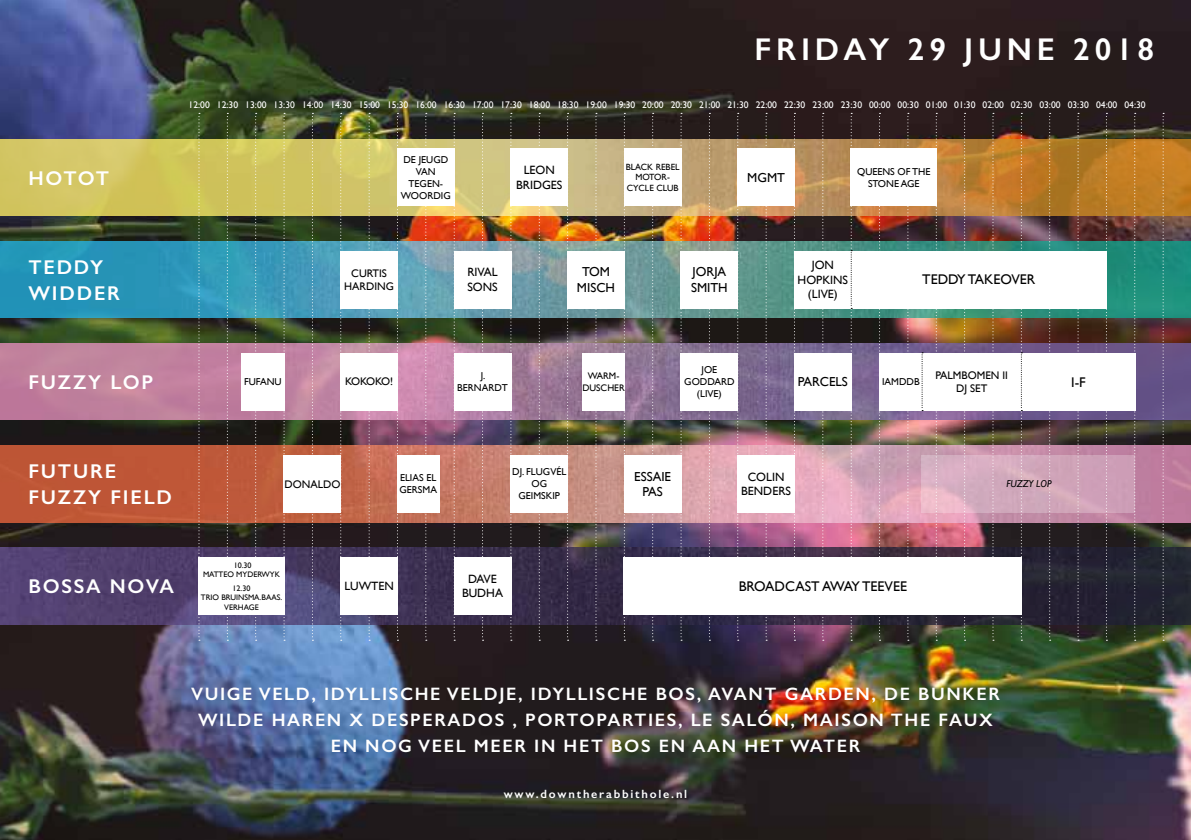
<style>
.page{position:relative;width:1191px;height:840px;background:#fff}
.page>*{position:absolute;margin:0;border:0;box-sizing:border-box;transform-origin:0 0}
.t1{font:600 31.6px "Gill Sans";letter-spacing:.15em;color:#fff}
.t2{font:600 20px/26px "Gill Sans";letter-spacing:.09em;color:#fff}
.t3{font:600 18px/26px "Gill Sans";letter-spacing:.09em;color:#fff;text-align:center}
.t4{font:14px "Gill Sans";color:#000}
.t5{font:13px/15.6px "Gill Sans";color:#000;text-align:center}
.t6{font:12px/14.4px "Gill Sans";color:#000;text-align:center}
.t7{font:600 12px "Gill Sans";letter-spacing:.15em;color:#fff}
.t8{font:11px/13.2px "Gill Sans";color:#000;text-align:center}
.t9{font:10px/12px "Gill Sans";color:#000;text-align:center}
.t10{font:italic 10px "Gill Sans";color:#000}
.t11{font:9.6px "Gill Sans";color:#fff}
.t12{font:9.6px/11.4px "Gill Sans";color:#000;text-align:center}
.t13{font:9px/10.8px "Gill Sans";color:#000;text-align:center}
.t14{font:8px/9.6px "Gill Sans";color:#000;text-align:center}
</style>
<div class="page">
<img style="left:0;top:0;width:1191px;height:839px">
<img style="left:0;top:139px;width:1191px;height:76px">
<img style="left:0;top:241px;width:1191px;height:76px">
<img style="left:0;top:343px;width:1191px;height:77px">
<img style="left:0;top:445px;width:1191px;height:77px">
<img style="left:0;top:547px;width:1191px;height:77px">
<svg style="left:482px;top:113px;width:1px;height:527px"></svg>
<svg style="left:907px;top:113px;width:2px;height:527px"></svg>
<svg style="left:198px;top:113px;width:2px;height:527px"></svg>
<svg style="left:510px;top:113px;width:2px;height:527px"></svg>
<svg style="left:935px;top:113px;width:2px;height:527px"></svg>
<svg style="left:227px;top:113px;width:1px;height:527px"></svg>
<svg style="left:539px;top:113px;width:1px;height:527px"></svg>
<svg style="left:964px;top:113px;width:1px;height:527px"></svg>
<svg style="left:255px;top:113px;width:2px;height:527px"></svg>
<svg style="left:567px;top:113px;width:1px;height:527px"></svg>
<svg style="left:992px;top:113px;width:2px;height:527px"></svg>
<svg style="left:283px;top:113px;width:2px;height:527px"></svg>
<svg style="left:595px;top:113px;width:2px;height:527px"></svg>
<svg style="left:312px;top:113px;width:1px;height:527px"></svg>
<svg style="left:624px;top:113px;width:1px;height:527px"></svg>
<svg style="left:1049px;top:113px;width:1px;height:527px"></svg>
<svg style="left:340px;top:113px;width:2px;height:527px"></svg>
<svg style="left:652px;top:113px;width:1px;height:527px"></svg>
<svg style="left:1077px;top:113px;width:2px;height:527px"></svg>
<svg style="left:369px;top:113px;width:1px;height:527px"></svg>
<svg style="left:794px;top:113px;width:1px;height:527px"></svg>
<svg style="left:680px;top:113px;width:2px;height:527px"></svg>
<svg style="left:1106px;top:113px;width:1px;height:527px"></svg>
<svg style="left:397px;top:113px;width:1px;height:527px"></svg>
<svg style="left:822px;top:113px;width:2px;height:527px"></svg>
<svg style="left:709px;top:113px;width:1px;height:527px"></svg>
<svg style="left:1134px;top:113px;width:1px;height:527px"></svg>
<svg style="left:425px;top:113px;width:2px;height:527px"></svg>
<svg style="left:737px;top:113px;width:2px;height:527px"></svg>
<svg style="left:1162px;top:113px;width:2px;height:527px"></svg>
<svg style="left:454px;top:113px;width:1px;height:527px"></svg>
<svg style="left:879px;top:113px;width:1px;height:527px"></svg>
<svg style="left:765px;top:113px;width:2px;height:527px"></svg>
<div style="left:397px;top:148px;width:58px;height:58px;background:#fff"></div>
<div style="left:340px;top:250px;width:58px;height:58px;background:#fff"></div>
<div style="left:340px;top:352px;width:58px;height:58px;background:#fff"></div>
<div style="left:340px;top:557px;width:58px;height:57px;background:#fff"></div>
<div style="left:283px;top:454px;width:58px;height:58px;background:#fff"></div>
<div style="left:510px;top:454px;width:58px;height:58px;background:#fff"></div>
<div style="left:198px;top:557px;width:86px;height:57px;background:#fff"></div>
<div style="left:397px;top:454px;width:42px;height:58px;background:#fff"></div>
<div style="left:241px;top:352px;width:43px;height:58px;background:#fff"></div>
<div style="left:454px;top:250px;width:57px;height:58px;background:#fff"></div>
<div style="left:454px;top:352px;width:57px;height:58px;background:#fff"></div>
<div style="left:454px;top:557px;width:57px;height:57px;background:#fff"></div>
<div style="left:567px;top:250px;width:58px;height:58px;background:#fff"></div>
<div style="left:582px;top:352px;width:43px;height:58px;background:#fff"></div>
<div style="left:680px;top:250px;width:58px;height:58px;background:#fff"></div>
<div style="left:680px;top:352px;width:58px;height:58px;background:#fff"></div>
<div style="left:794px;top:250px;width:57px;height:58px;background:#fff"></div>
<div style="left:794px;top:352px;width:57px;height:58px;background:#fff"></div>
<div style="left:921px;top:352px;width:100px;height:58px;background:#fff"></div>
<svg style="left:921px;top:454px;width:214px;height:58px;background:#d4a9bd"></svg>
<div style="left:510px;top:148px;width:58px;height:58px;background:#fff"></div>
<div style="left:737px;top:148px;width:58px;height:58px;background:#fff"></div>
<div style="left:737px;top:454px;width:58px;height:58px;background:#fff"></div>
<div style="left:850px;top:148px;width:86px;height:58px;background:#fff"></div>
<div style="left:850px;top:250px;width:257px;height:58px;background:#fff"></div>
<div style="left:1020px;top:352px;width:115px;height:58px;background:#fff"></div>
<div style="left:879px;top:352px;width:43px;height:58px;background:#fff"></div>
<div style="left:624px;top:148px;width:57px;height:58px;background:#fff"></div>
<div style="left:624px;top:557px;width:398px;height:57px;background:#fff"></div>
<div style="left:624px;top:454px;width:57px;height:58px;background:#fff"></div>
<svg style="left:921px;top:352px;width:2px;height:59px"></svg>
<svg style="left:850px;top:113px;width:2px;height:527px"></svg>
<svg style="left:1020px;top:113px;width:2px;height:527px"></svg>
<h2 class="t2" style="left:28px;top:164px;width:82px">HOTOT</h2>
<h2 class="t2" style="left:28px;top:254px;width:93px">TEDDY<br>WIDDER</h2>
<h1 class="t1" style="left:754px;top:30px;width:401px">FRIDAY 29 JUNE 2018</h1>
<p class="t11" style="left:189px;top:99px;width:958px">12:00 12:30 13:00 13:30 14:00 14:30 15:00 15:30 16:00 16:30 17:00 17:30 18:00 18:30 19:00 19:30 20:00 20:30 21:00 21:30 22:00 22:30 23:00 23:30 00:00 00:30 01:00 01:30 02:00 02:30 03:00 03:30 04:00 04:30</p>
<p class="t9" style="left:401px;top:153px;width:51px">DE JEUGD<br>VAN<br>TEGEN-<br>WOORDIG</p>
<p class="t13" style="left:626px;top:161px;width:55px">BLACK REBEL<br>MOTOR-<br>CYCLE CLUB</p>
<p class="t6" style="left:516px;top:163px;width:48px">LEON<br>BRIDGES</p>
<h3 class="t5" style="left:747px;top:169px;width:39px">MGMT</h3>
<p class="t9" style="left:857px;top:165px;width:75px">QUEENS OF THE<br>STONE AGE</p>
<p class="t8" style="left:344px;top:266px;width:51px">CURTIS<br>HARDING</p>
<p class="t6" style="left:467px;top:265px;width:32px;text-align:left">RIVAL<br>SONS</p>
<h3 class="t5" style="left:577px;top:264px;width:40px">TOM<br>MISCH</h3>
<h3 class="t5" style="left:691px;top:264px;width:38px;text-align:left">JORJA<br>SMITH</h3>
<p class="t6" style="left:797px;top:258px;width:52px">JON<br>HOPKINS (LIVE)</p>
<h3 class="t4" style="left:922px;top:271px;width:115px">TEDDY TAKEOVER</h3>
<h2 class="t2" style="left:28px;top:369px;width:126px">FUZZY LOP</h2>
<p class="t9" style="left:244px;top:375px;width:39px">FUFANU</p>
<p class="t8" style="left:345px;top:375px;width:49px">KOKOKO!</p>
<p class="t9" style="left:457px;top:369px;width:52px">J.<br>BERNARDT</p>
<p class="t12" style="left:582px;top:370px;width:44px">WARM-<br>DUSCHER</p>
<p class="t9" style="left:684px;top:363px;width:52px">JOE<br>GODDARD (LIVE)</p>
<h3 class="t5" style="left:797px;top:373px;width:52px">PARCELS</h3>
<p class="t8" style="left:935px;top:368px;width:74px">PALMBOMEN II<br>DJ SET</p>
<p class="t9" style="left:882px;top:375px;width:39px">IAMDDB</p>
<h3 class="t4" style="left:1071px;top:373px;width:16px">I-F</h3>
<h2 class="t2" style="left:28px;top:458px;width:145px">FUTURE<br>FUZZY FIELD</h2>
<p class="t8" style="left:284px;top:477px;width:57px">DONALDO</p>
<p class="t9" style="left:399px;top:471px;width:39px;text-align:left">ELIAS EL<br>GERSMA</p>
<p class="t9" style="left:512px;top:465px;width:55px">DJ. FLUGVÉL<br>OG<br>GEIMSKIP</p>
<h3 class="t5" style="left:634px;top:468px;width:38px">ESSAIE<br>PAS</h3>
<p class="t6" style="left:741px;top:469px;width:51px">COLIN<br>BENDERS</p>
<p class="t10" style="left:1006px;top:478px;width:47px">FUZZY LOP</p>
<h2 class="t2" style="left:28px;top:573px;width:147px">BOSSA NOVA</h2>
<p class="t14" style="left:203px;top:560px;width:78px">10.30<br>MATTEO MYDERWYK</p>
<p class="t14" style="left:201px;top:582px;width:83px">12.30<br>TRIO BRUINSMA.BAAS.<br>VERHAGE</p>
<p class="t6" style="left:344px;top:578px;width:51px">LUWTEN</p>
<p class="t6" style="left:462px;top:571px;width:43px">DAVE<br>BUDHA</p>
<h3 class="t4" style="left:738px;top:577px;width:170px">BROADCAST AWAY TEEVEE</h3>
<h3 class="t3" style="left:191px;top:680px;width:810px">VUIGE VELD, IDYLLISCHE VELDJE, IDYLLISCHE BOS, AVANT GARDEN, DE BUNKER<br>WILDE HAREN X DESPERADOS , PORTOPARTIES, LE SALÓN, MAISON THE FAUX<br>EN NOG VEEL MEER IN HET BOS EN AAN HET WATER</h3>
<p class="t7" style="left:504px;top:786px;width:185px">www.downtherabbithole.nl</p>
</div>
